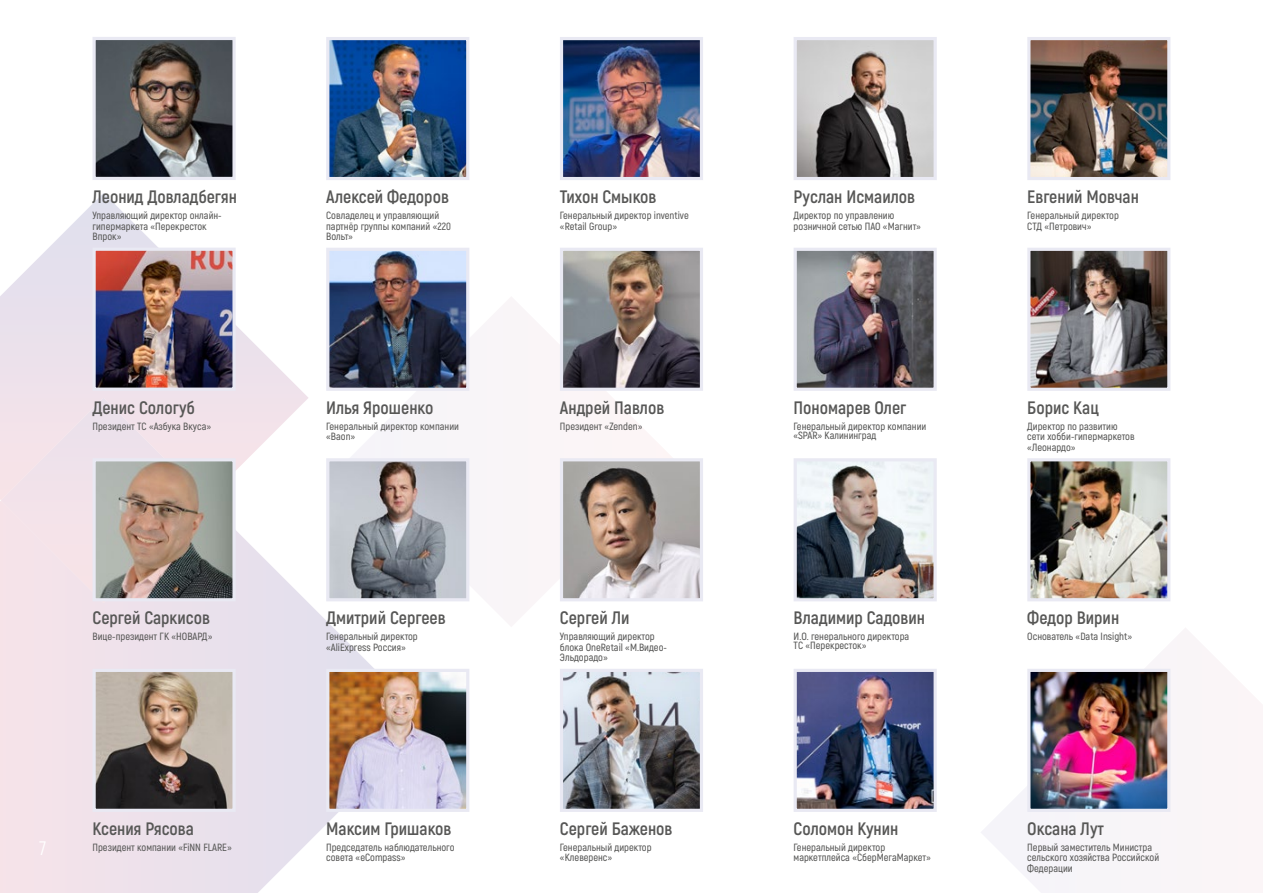
<style>
.page{position:relative;width:1263px;height:893px;background:#fff}
.page>*{position:absolute;margin:0;border:0;box-sizing:border-box;transform-origin:0 0}
.t1{font:19.5px "Akrobat";color:#fff}
.t2{font:700 18px "Akrobat";color:#575756}
.t3{font:600 10.5px/10.5px "Akrobat";color:#575756}
</style>
<div class="page">
<svg style="left:0;top:501px;width:375px;height:392px"></svg>
<svg style="left:0;top:193px;width:308px;height:307px"></svg>
<div style="left:1px;top:398px;width:205px;height:205px;background:#f3e3ea"></div>
<svg style="left:346px;top:338px;width:214px;height:289px"></svg>
<svg style="left:981px;top:668px;width:190px;height:225px"></svg>
<img style="left:97px;top:41px;width:135px;height:135px">
<div style="left:93px;top:37px;width:143px;height:143px;border:3px solid #e9e9f3"></div>
<img style="left:330px;top:41px;width:135px;height:135px">
<div style="left:326px;top:37px;width:143px;height:143px;border:3px solid #e9e9f3"></div>
<img style="left:564px;top:41px;width:135px;height:135px">
<div style="left:560px;top:37px;width:143px;height:143px;border:3px solid #e9e9f3"></div>
<img style="left:798px;top:41px;width:135px;height:135px">
<div style="left:794px;top:37px;width:143px;height:143px;border:3px solid #e9e9f3"></div>
<img style="left:1031px;top:41px;width:135px;height:135px">
<div style="left:1027px;top:37px;width:143px;height:143px;border:3px solid #e9e9f3"></div>
<img style="left:97px;top:252px;width:135px;height:135px">
<div style="left:93px;top:248px;width:143px;height:143px;border:3px solid #e9e9f3"></div>
<img style="left:330px;top:252px;width:135px;height:135px">
<div style="left:326px;top:248px;width:143px;height:143px;border:3px solid #e9e9f3"></div>
<img style="left:564px;top:252px;width:135px;height:135px">
<div style="left:560px;top:248px;width:143px;height:143px;border:3px solid #e9e9f3"></div>
<img style="left:798px;top:252px;width:135px;height:135px">
<div style="left:794px;top:248px;width:143px;height:143px;border:3px solid #e9e9f3"></div>
<img style="left:798px;top:462px;width:135px;height:135px">
<div style="left:794px;top:458px;width:143px;height:143px;border:3px solid #e9e9f3"></div>
<img style="left:1031px;top:252px;width:135px;height:135px">
<div style="left:1027px;top:248px;width:143px;height:143px;border:3px solid #e9e9f3"></div>
<img style="left:1031px;top:462px;width:135px;height:135px">
<div style="left:1027px;top:458px;width:143px;height:143px;border:3px solid #e9e9f3"></div>
<img style="left:330px;top:462px;width:135px;height:135px">
<div style="left:326px;top:458px;width:143px;height:143px;border:3px solid #e9e9f3"></div>
<img style="left:330px;top:673px;width:135px;height:135px">
<div style="left:326px;top:669px;width:143px;height:143px;border:3px solid #e9e9f3"></div>
<img style="left:97px;top:462px;width:135px;height:135px">
<div style="left:93px;top:458px;width:143px;height:143px;border:3px solid #e9e9f3"></div>
<img style="left:97px;top:673px;width:135px;height:135px">
<div style="left:93px;top:669px;width:143px;height:143px;border:3px solid #e9e9f3"></div>
<img style="left:564px;top:462px;width:135px;height:135px">
<div style="left:560px;top:458px;width:143px;height:143px;border:3px solid #e9e9f3"></div>
<img style="left:564px;top:673px;width:135px;height:135px">
<div style="left:560px;top:669px;width:143px;height:143px;border:3px solid #e9e9f3"></div>
<img style="left:798px;top:673px;width:135px;height:135px">
<div style="left:794px;top:669px;width:143px;height:143px;border:3px solid #e9e9f3"></div>
<img style="left:1031px;top:673px;width:135px;height:135px">
<div style="left:1027px;top:669px;width:143px;height:143px;border:3px solid #e9e9f3"></div>
<h2 class="t2" style="left:93px;top:185px;width:146px">Леонид Довладбегян</h2>
<p class="t3" style="left:93px;top:210px;width:131px">Управляющий директор онлайн&shy;гипермаркета «Перекресток<br>Впрок»</p>
<h2 class="t2" style="left:93px;top:396px;width:104px">Денис Сологуб</h2>
<p class="t3" style="left:93px;top:421px;width:120px">Президент ТС «Азбука Вкуса»</p>
<h2 class="t2" style="left:93px;top:607px;width:119px">Сергей Саркисов</h2>
<p class="t3" style="left:93px;top:631px;width:121px">Вице-президент ГК «НОВАРД»</p>
<h1 class="t1" style="left:40px;top:836px;width:8px">7</h1>
<h2 class="t2" style="left:93px;top:817px;width:103px">Ксения Рясова</h2>
<p class="t3" style="left:93px;top:842px;width:141px">Президент компании «FiNN FLARE»</p>
<h2 class="t2" style="left:326px;top:185px;width:124px">Алексей Федоров</h2>
<p class="t3" style="left:326px;top:210px;width:126px">Совладелец и управляющий партнёр группы компаний «220<br>Вольт»</p>
<h2 class="t2" style="left:326px;top:396px;width:109px">Илья Ярошенко</h2>
<p class="t3" style="left:326px;top:421px;width:134px">Генеральный директор компании «Baon»</p>
<h2 class="t2" style="left:326px;top:607px;width:121px">Дмитрий Сергеев</h2>
<p class="t3" style="left:326px;top:631px;width:93px">Генеральный директор «AliExpress Россия»</p>
<h2 class="t2" style="left:326px;top:817px;width:127px">Максим Гришаков</h2>
<p class="t3" style="left:326px;top:842px;width:130px">Председатель наблюдательного совета «eCompass»</p>
<h2 class="t2" style="left:560px;top:185px;width:98px">Тихон Смыков</h2>
<p class="t3" style="left:560px;top:210px;width:130px">Генеральный директор inventive «Retail Group»</p>
<h2 class="t2" style="left:560px;top:396px;width:106px">Андрей Павлов</h2>
<p class="t3" style="left:560px;top:421px;width:84px">Президент «Zenden»</p>
<h2 class="t2" style="left:560px;top:607px;width:71px">Сергей Ли</h2>
<p class="t3" style="left:560px;top:631px;width:109px">Управляющий директор блока OneRetail «М.Видео-<br>Эльдорадо»</p>
<h2 class="t2" style="left:560px;top:817px;width:114px">Сергей Баженов</h2>
<p class="t3" style="left:560px;top:842px;width:93px">Генеральный директор «Клеверенс»</p>
<h2 class="t2" style="left:794px;top:185px;width:123px">Руслан Исмаилов</h2>
<p class="t3" style="left:794px;top:210px;width:129px">Директор по управлению розничной сетью ПАО «Магнит»</p>
<h2 class="t2" style="left:794px;top:396px;width:114px">Пономарев Олег</h2>
<p class="t3" style="left:794px;top:422px;width:134px;line-height:9px">Генеральный директор компании «SPAR» Калининград</p>
<h2 class="t2" style="left:794px;top:607px;width:133px">Владимир Садовин</h2>
<p class="t3" style="left:794px;top:632px;width:117px;line-height:9px">И.О. генерального директора<br>ТС «Перекресток»</p>
<h2 class="t2" style="left:794px;top:817px;width:106px">Соломон Кунин</h2>
<p class="t3" style="left:794px;top:842px;width:139px">Генеральный директор маркетплейса «СберМегаМаркет»</p>
<h2 class="t2" style="left:1027px;top:185px;width:113px">Евгений Мовчан</h2>
<p class="t3" style="left:1027px;top:210px;width:93px">Генеральный директор<br>СТД «Петрович»</p>
<h2 class="t2" style="left:1027px;top:396px;width:73px">Борис Кац</h2>
<p class="t3" style="left:1027px;top:421px;width:109px">Директор по развитию сети хобби-гипермаркетов «Леонардо»</p>
<h2 class="t2" style="left:1027px;top:607px;width:93px">Федор Вирин</h2>
<p class="t3" style="left:1027px;top:631px;width:106px">Основатель «Data Insight»</p>
<h2 class="t2" style="left:1027px;top:817px;width:78px">Оксана Лут</h2>
<p class="t3" style="left:1027px;top:842px;width:133px">Первый заместитель Министра сельского хозяйства Российской<br>Федерации</p>
</div>
